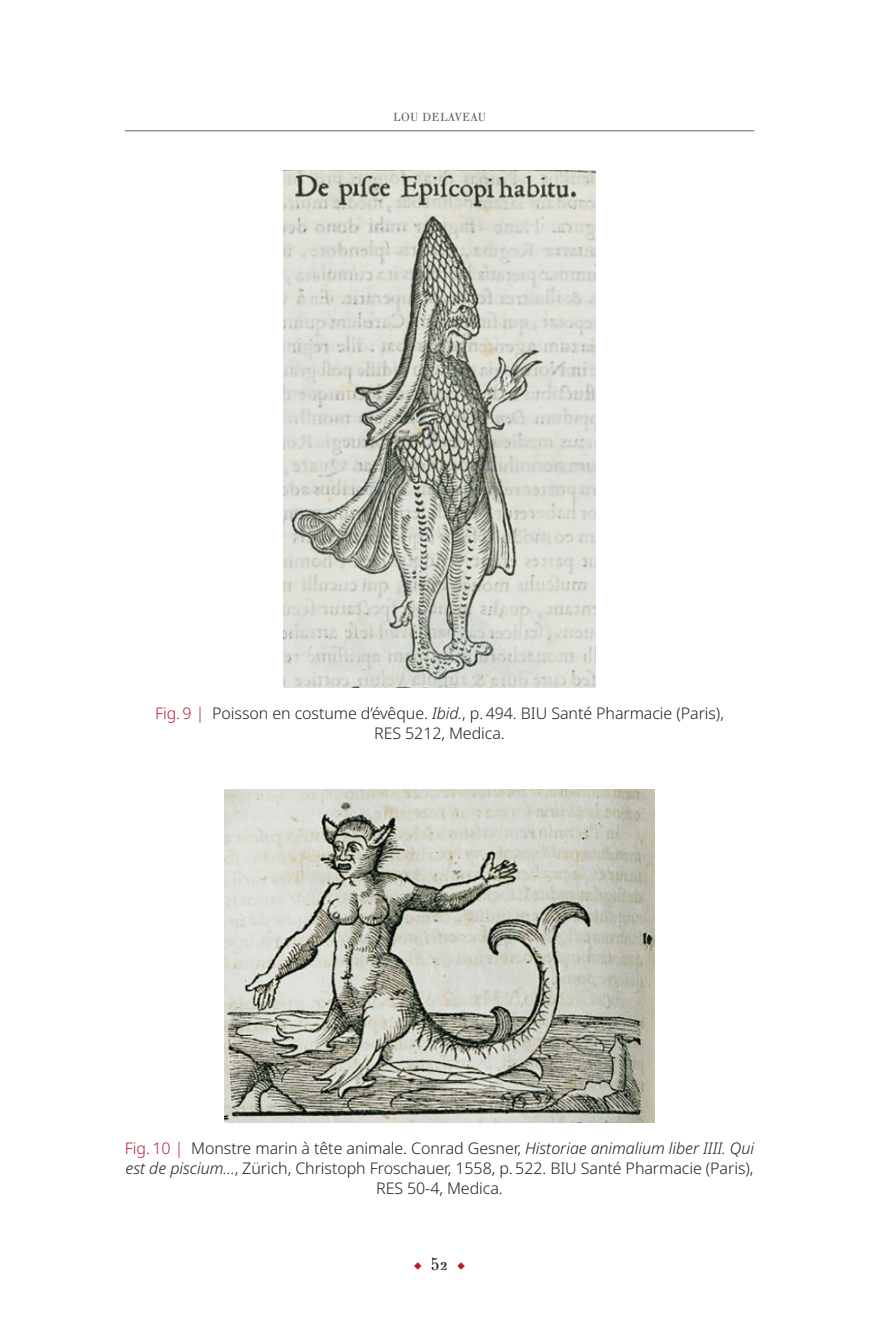
<style>
.page{position:relative;width:879px;height:1333px;background:#fff}
.page>*{position:absolute;margin:0;border:0;box-sizing:border-box;transform-origin:0 0}
.t1{font:300 16px/20px "Noto Sans";letter-spacing:-.005em;color:#231f20;text-align:center}
.t2{font:12px "Carta Nova Texte";letter-spacing:.04em;color:#636366}
.t3{font:italic 700 12px "Carta Nova Texte";color:#bd1832}
.s1{color:#bc1e39}
.s2{font-style:italic}
.s3{font-weight:400;font-style:normal;font-size:18px;color:#231f20}
</style>
<div class="page">
<hr style="left:125px;top:130px;width:629px;height:1px;background:#636366">
<img style="left:283px;top:170px;width:313px;height:518px">
<img style="left:225px;top:789px;width:429px;height:333px">
<p class="t2" style="left:393px;top:109px;width:94px">LOU DELAVEAU</p>
<p class="t1" style="left:155px;top:703px;width:570px"><span class="s1">Fig. 9 |</span> Poisson en costume d’évêque. <span class="s2">Ibid.</span>, p. 494. BIU Santé Pharmacie (Paris),<br>RES 5212, Medica.</p>
<p class="t1" style="left:125px;top:1138px;width:630px"><span class="s1">Fig. 10 |</span> Monstre marin à tête animale. Conrad Gesner, <span class="s2">Historiae animalium liber IIII. Qui est de piscium…</span>, Zürich, Christoph Froschauer, 1558, p. 522. BIU Santé Pharmacie (Paris),<br>RES 50-4, Medica.</p>
<p class="t3" style="left:414px;top:1258px;width:53px">◆ <span class="s3">52</span> ◆</p>
</div>
